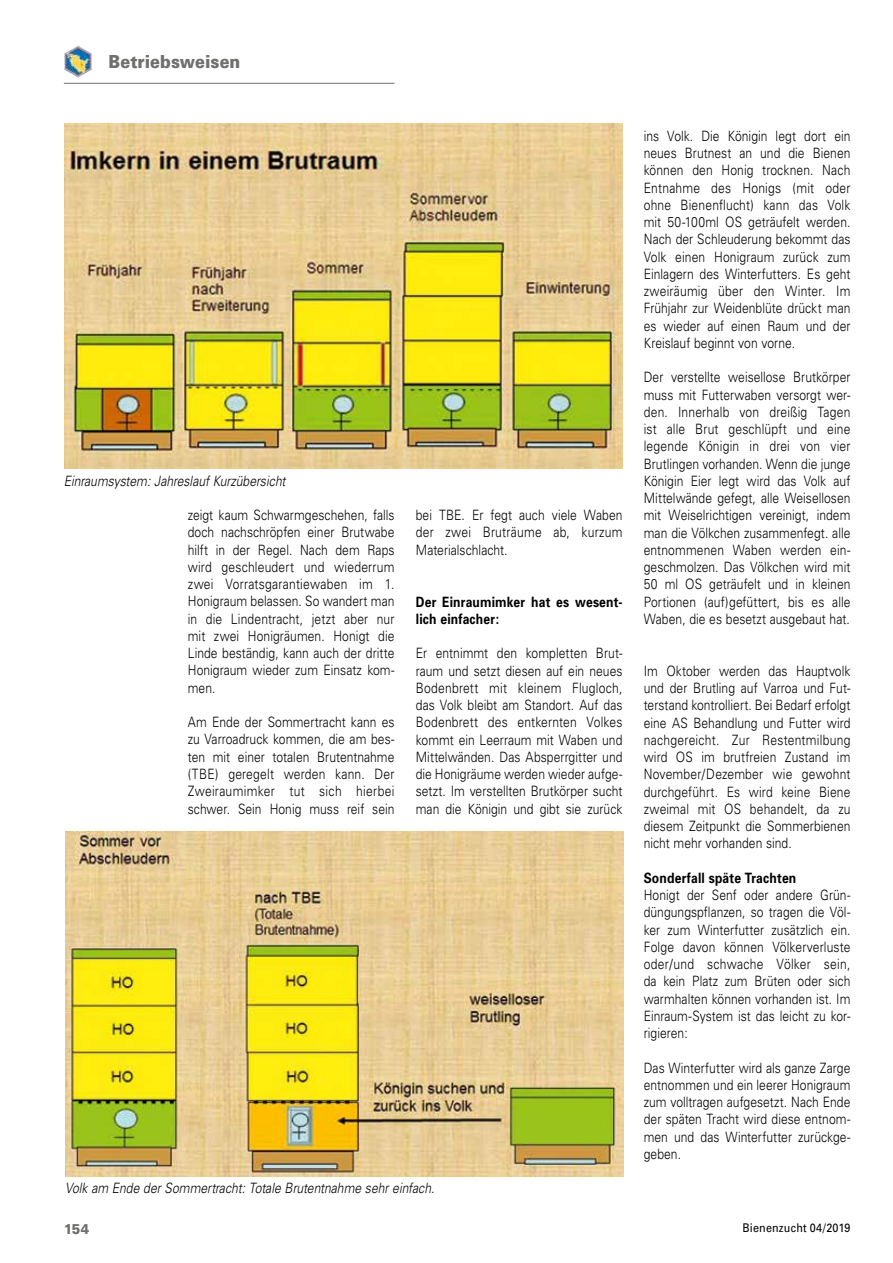
<style>
.page{position:relative;width:893px;height:1263px;background:#fff}
.page>*{position:absolute;margin:0;border:0;box-sizing:border-box;transform-origin:0 0}
.t1{font:900 18px "Univers";letter-spacing:.005em;color:#6f6f6e;scale:.9 1}
.t2{font:300 14.25px/17.2px "Univers";color:#000;text-align:justify;scale:.85 1}
.t3{font:italic 300 14.25px "Univers";color:#000;scale:.85 1}
.t4{font:700 14.25px/17.2px "Univers";letter-spacing:.015em;color:#000;scale:.85 1}
.t5{font:900 14.25px "Univers";color:#6f6f6e;scale:.9 1}
.t6{font:12px "Univers";letter-spacing:.02em;color:#000;scale:.9 1}
</style>
<div class="page">
<hr style="left:64px;top:83px;width:330px;height:1px;background:#6f6f6e">
<img style="left:64px;top:46px;width:28px;height:32px">
<img style="left:64px;top:123px;width:558px;height:345px">
<img style="left:66px;top:831px;width:558px;height:346px">
<p class="t1" style="left:109px;top:50px;width:148px">Betriebsweisen</p>
<p class="t3" style="left:64px;top:472px;width:262px">Einraumsystem: Jahreslauf Kurzübersicht</p>
<p class="t2" style="left:188px;top:506px;width:245px">zeigt kaum Schwarmgeschehen, falls doch nachschröpfen einer Brutwabe hilft in der Regel. Nach dem Raps wird geschleudert und wiederrum zwei Vorratsgarantiewaben im 1.<br>Honigraum belassen. So wandert man in die Lindentracht, jetzt aber nur mit zwei Honigräumen. Honigt die Linde beständig, kann auch der dritte Honigraum wieder zum Einsatz kom&shy;men.</p>
<p class="t2" style="left:188px;top:713px;width:245px">Am Ende der Sommertracht kann es zu Varroadruck kommen, die am bes&shy;ten mit einer totalen Brutentnahme (TBE) geregelt werden kann. Der Zweiraumimker tut sich hierbei schwer. Sein Honig muss reif sein</p>
<p class="t2" style="left:416px;top:506px;width:245px">bei TBE. Er fegt auch viele Waben der zwei Bruträume ab, kurzum Materialschlacht.</p>
<p class="t4" style="left:416px;top:593px;width:245px">Der Einraumimker hat es wesent&shy;lich einfacher:</p>
<p class="t2" style="left:416px;top:645px;width:245px">Er entnimmt den kompletten Brut&shy;raum und setzt diesen auf ein neues Bodenbrett mit kleinem Flugloch, das Volk bleibt am Standort. Auf das Bodenbrett des entkernten Volkes kommt ein Leerraum mit Waben und Mittelwänden. Das Absperrgitter und die Honigräume werden wieder aufge&shy;setzt. Im verstellten Brutkörper sucht man die Königin und gibt sie zurück</p>
<p class="t2" style="left:644px;top:127px;width:245px">ins Volk. Die Königin legt dort ein neues Brutnest an und die Bienen können den Honig trocknen. Nach Entnahme des Honigs (mit oder ohne Bienenflucht) kann das Volk mit 50-100ml OS geträufelt werden.<br>Nach der Schleuderung bekommt das Volk einen Honigraum zurück zum Einlagern des Winterfutters. Es geht zweiräumig über den Winter. Im Frühjahr zur Weidenblüte drückt man es wieder auf einen Raum und der Kreislauf beginnt von vorne.</p>
<p class="t2" style="left:644px;top:369px;width:245px">Der verstellte weisellose Brutkörper muss mit Futterwaben versorgt wer&shy;den. Innerhalb von dreißig Tagen ist alle Brut geschlüpft und eine legende Königin in drei von vier Brutlingen vorhanden. Wenn die junge Königin Eier legt wird das Volk auf Mittelwände gefegt, alle Weisellosen mit Weiselrichtigen vereinigt, indem man die Völkchen zusammenfegt. alle entnommenen Waben werden ein&shy;geschmolzen. Das Völkchen wird mit 50 ml OS geträufelt und in kleinen Portionen (auf)gefüttert, bis es alle Waben, die es besetzt ausgebaut hat.</p>
<p class="t2" style="left:644px;top:662px;width:245px">Im Oktober werden das Hauptvolk und der Brutling auf Varroa und Fut&shy;terstand kontrolliert. Bei Bedarf erfolgt eine AS Behandlung und Futter wird nachgereicht. Zur Restentmilbung wird OS im brutfreien Zustand im November/Dezember wie gewohnt durchgeführt. Es wird keine Biene zweimal mit OS behandelt, da zu diesem Zeitpunkt die Sommerbienen nicht mehr vorhanden sind.</p>
<p class="t4" style="left:644px;top:869px;width:181px">Sonderfall späte Trachten</p>
<p class="t2" style="left:644px;top:886px;width:245px">Honigt der Senf oder andere Grün&shy;düngungspflanzen, so tragen die Völ&shy;ker zum Winterfutter zusätzlich ein.<br>Folge davon können Völkerverluste oder/und schwache Völker sein, da kein Platz zum Brüten oder sich warmhalten können vorhanden ist. Im Einraum-System ist das leicht zu kor&shy;rigieren:</p>
<p class="t2" style="left:644px;top:1059px;width:245px">Das Winterfutter wird als ganze Zarge entnommen und ein leerer Honigraum zum volltragen aufgesetzt. Nach Ende der späten Tracht wird diese entnom&shy;men und das Winterfutter zurückge&shy;geben.</p>
<p class="t3" style="left:65px;top:1179px;width:436px">Volk am Ende der Sommertracht: Totale Brutentnahme sehr einfach.</p>
<p class="t5" style="left:64px;top:1220px;width:30px">154</p>
<p class="t6" style="left:742px;top:1221px;width:121px">Bienenzucht 04/2019</p>
</div>
